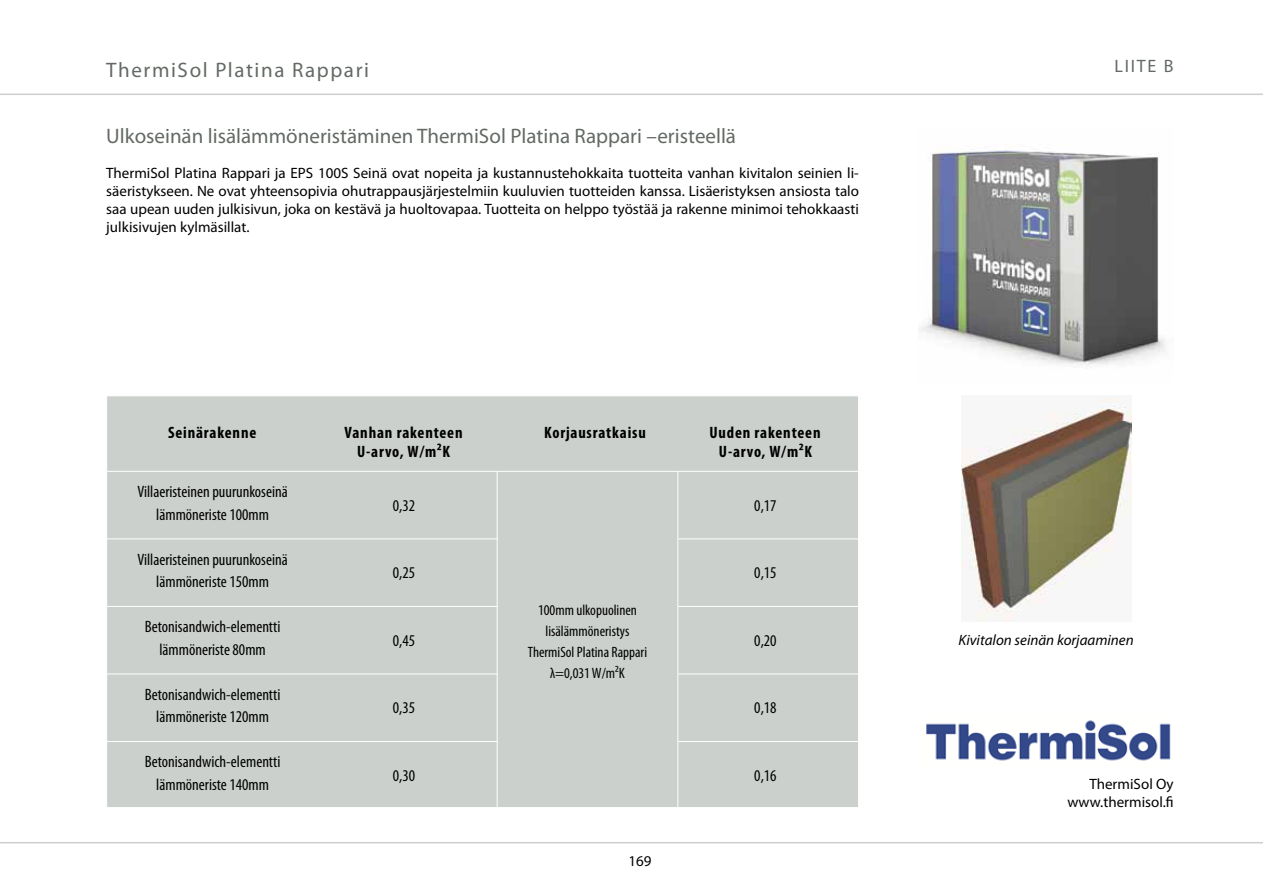
<style>
.page{position:relative;width:1263px;height:893px;background:#fff}
.page>*{position:absolute;margin:0;border:0;box-sizing:border-box;transform-origin:0 0}
.t1{font:21px "Myriad Pro";color:#636a64}
.t2{font:21px "Myriad Pro";letter-spacing:.075em;color:#636a64}
.t3{font:18px "Myriad Pro";letter-spacing:.1em;color:#636a64}
.t4{font:condensed 16.5px/22.5px "Myriad Pro";color:#000;text-align:center}
.t5{font:700 condensed 16.5px "Myriad Pro";letter-spacing:.05em;color:#000}
.t6{font:15px/18px "Myriad Pro";color:#000;text-align:justify}
.t7{font:condensed 15px/21px "Myriad Pro";color:#000;text-align:center}
.t8{font:italic 15px "Myriad Pro";color:#000}
</style>
<div class="page">
<hr style="left:0;top:94px;width:1263px;height:1px;background:#cbd0cc">
<hr style="left:0;top:842px;width:1263px;height:1px;background:#cbd0cc">
<div style="left:106px;top:395px;width:753px;height:413px;background:#cbd0cc;border:1px solid #fff"></div>
<img style="left:920px;top:150px;width:246px;height:219px">
<img style="left:961px;top:398px;width:170px;height:223px">
<hr style="left:107px;top:471px;width:751px;height:1px;background:#fff">
<hr style="left:107px;top:538px;width:390px;height:1px;background:#fff">
<hr style="left:107px;top:606px;width:390px;height:1px;background:#fff">
<hr style="left:107px;top:674px;width:390px;height:1px;background:#fff">
<hr style="left:107px;top:741px;width:390px;height:1px;background:#fff">
<hr style="left:678px;top:538px;width:180px;height:1px;background:#fff">
<hr style="left:678px;top:606px;width:180px;height:1px;background:#fff">
<hr style="left:678px;top:674px;width:180px;height:1px;background:#fff">
<hr style="left:678px;top:741px;width:180px;height:1px;background:#fff">
<hr style="left:497px;top:472px;width:1px;height:336px;background:#fff">
<hr style="left:677px;top:472px;width:1px;height:336px;background:#fff">
<img style="left:926px;top:720px;width:245px;height:41px">
<h1 class="t2" style="left:106px;top:57px;width:264px">ThermiSol Platina Rappari</h1>
<h1 class="t1" style="left:106px;top:123px;width:631px">Ulkoseinän lisälämmöneristäminen ThermiSol Platina Rappari –eristeellä</h1>
<p class="t6" style="left:106px;top:164px;width:754px">ThermiSol Platina Rappari ja EPS 100S Seinä ovat nopeita ja kustannustehokkaita tuotteita vanhan kivitalon seinien li&shy;säeristykseen. Ne ovat yhteensopivia ohutrappausjärjestelmiin kuuluvien tuotteiden kanssa. Lisäeristyksen ansiosta talo saa upean uuden julkisivun, joka on kestävä ja huoltovapaa. Tuotteita on helppo työstää ja rakenne minimoi tehokkaasti julkisivujen kylmäsillat.</p>
<p class="t5" style="left:168px;top:422px;width:90px">Seinärakenne</p>
<p class="t5" style="left:344px;top:422px;width:120px">Vanhan rakenteen</p>
<p class="t5" style="left:544px;top:422px;width:103px">Korjausratkaisu</p>
<p class="t5" style="left:709px;top:422px;width:113px">Uuden rakenteen</p>
<p class="t5" style="left:357px;top:442px;width:95px">U-arvo, W/m²K</p>
<p class="t5" style="left:719px;top:442px;width:95px">U-arvo, W/m²K</p>
<p class="t4" style="left:137px;top:480px;width:152px">Villaeristeinen puurunkoseinä lämmöneriste 100mm</p>
<p class="t4" style="left:393px;top:494px;width:24px">0,32</p>
<p class="t4" style="left:754px;top:494px;width:24px">0,17</p>
<p class="t4" style="left:137px;top:548px;width:152px">Villaeristeinen puurunkoseinä lämmöneriste 150mm</p>
<p class="t4" style="left:145px;top:615px;width:137px">Betonisandwich-elementti lämmöneriste 80mm</p>
<p class="t4" style="left:145px;top:683px;width:137px">Betonisandwich-elementti lämmöneriste 120mm</p>
<p class="t4" style="left:145px;top:750px;width:137px">Betonisandwich-elementti lämmöneriste 140mm</p>
<p class="t4" style="left:393px;top:561px;width:24px">0,25</p>
<p class="t4" style="left:754px;top:561px;width:24px">0,15</p>
<p class="t7" style="left:528px;top:599px;width:121px">100mm ulkopuolinen lisälämmöneristys<br>ThermiSol Platina Rappari λ=0,031 W/m²K</p>
<p class="t4" style="left:393px;top:629px;width:24px">0,45</p>
<p class="t4" style="left:754px;top:629px;width:24px">0,20</p>
<p class="t4" style="left:393px;top:696px;width:24px">0,35</p>
<p class="t4" style="left:754px;top:696px;width:24px">0,18</p>
<p class="t4" style="left:393px;top:764px;width:24px">0,30</p>
<p class="t4" style="left:754px;top:764px;width:24px">0,16</p>
<p class="t6" style="left:628px;top:852px;width:25px">169</p>
<p class="t3" style="left:1114px;top:55px;width:61px">LIITE B</p>
<p class="t8" style="left:958px;top:630px;width:177px">Kivitalon seinän korjaaminen</p>
<p class="t6" style="left:1067px;top:775px;width:108px;text-align:right">ThermiSol Oy www.thermisol.fi</p>
</div>
